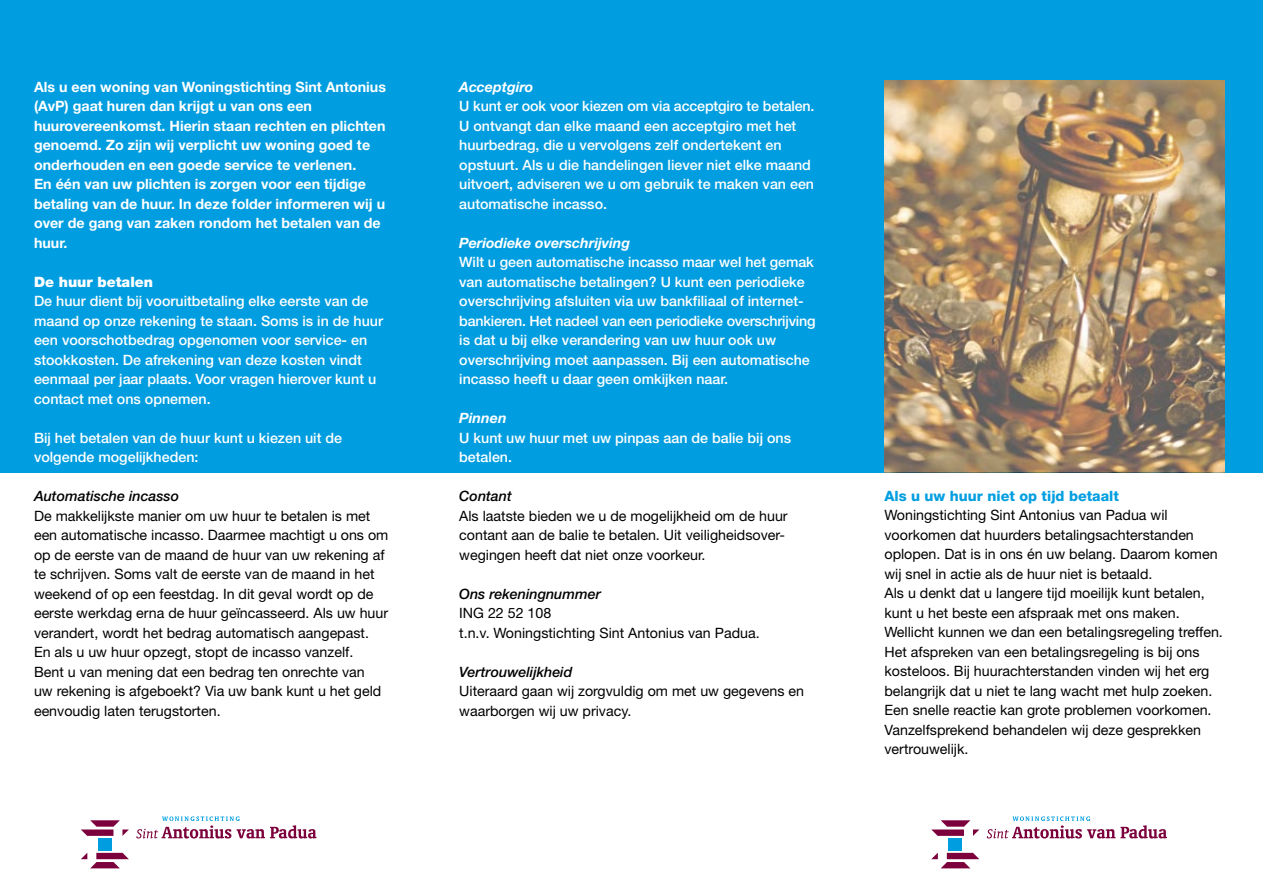
<style>
.page{position:relative;width:1263px;height:893px;background:#fff}
.page>*{position:absolute;margin:0;border:0;box-sizing:border-box;transform-origin:0 0}
.t1{font:14.25px/19.5px "Helvetica Neue";color:#000}
.t2{font:500 14.25px/19.5px "Helvetica Neue";color:#fff}
.t3{font:700 14.25px/19.5px "Helvetica Neue";color:#fff}
.t4{font:italic 500 14.25px "Helvetica Neue";color:#000}
.t5{font:italic 700 14.25px "Helvetica Neue";color:#fff}
.t6{font:800 14.25px "Helvetica Neue";color:#009ee0}
.t7{font:900 14.25px "Helvetica Neue";color:#fff}
</style>
<div class="page">
<div style="left:0;top:0;width:1263px;height:472px;background:#009ee0"></div>
<svg style="left:81px;top:820px;width:48px;height:48px"></svg>
<div style="left:98px;top:838px;width:14px;height:13px;background:#009ee0"></div>
<svg style="left:136px;top:816px;width:180px;height:22px"></svg>
<svg style="left:931px;top:820px;width:48px;height:48px"></svg>
<div style="left:948px;top:838px;width:14px;height:13px;background:#009ee0"></div>
<svg style="left:987px;top:816px;width:180px;height:22px"></svg>
<img style="left:884px;top:81px;width:341px;height:391px">
<p class="t3" style="left:34px;top:77px;width:354px">Als u een woning van Woningstichting Sint Antonius (AvP) gaat huren dan krijgt u van ons een huurovereenkomst. Hierin staan rechten en plichten genoemd. Zo zijn wij verplicht uw woning goed te onderhouden en een goede service te verlenen.<br>En één van uw plichten is zorgen voor een tijdige betaling van de huur. In deze folder informeren wij u over de gang van zaken rondom het betalen van de huur.</p>
<p class="t7" style="left:34px;top:273px;width:121px">De huur betalen</p>
<p class="t2" style="left:34px;top:291px;width:350px">De huur dient bij vooruitbetaling elke eerste van de maand op onze rekening te staan. Soms is in de huur een voorschotbedrag opgenomen voor service- en stookkosten. De afrekening van deze kosten vindt eenmaal per jaar plaats. Voor vragen hierover kunt u contact met ons opnemen.</p>
<p class="t2" style="left:34px;top:428px;width:310px">Bij het betalen van de huur kunt u kiezen uit de volgende mogelijkheden:</p>
<p class="t4" style="left:34px;top:488px;width:147px">Automatische incasso</p>
<p class="t1" style="left:34px;top:506px;width:356px">De makkelijkste manier om uw huur te betalen is met een automatische incasso. Daarmee machtigt u ons om op de eerste van de maand de huur van uw rekening af te schrijven. Soms valt de eerste van de maand in het weekend of op een feestdag. In dit geval wordt op de eerste werkdag erna de huur geïncasseerd. Als uw huur verandert, wordt het bedrag automatisch aangepast.<br>En als u uw huur opzegt, stopt de incasso vanzelf.<br>Bent u van mening dat een bedrag ten onrechte van<br>uw rekening is afgeboekt? Via uw bank kunt u het geld eenvoudig laten terugstorten.</p>
<p class="t5" style="left:459px;top:78px;width:76px">Acceptgiro</p>
<p class="t2" style="left:459px;top:96px;width:357px">U kunt er ook voor kiezen om via acceptgiro te betalen.<br>U ontvangt dan elke maand een acceptgiro met het huurbedrag, die u vervolgens zelf ondertekent en opstuurt. Als u die handelingen liever niet elke maand uitvoert, adviseren we u om gebruik te maken van een automatische incasso.</p>
<p class="t5" style="left:459px;top:234px;width:173px">Periodieke overschrijving</p>
<p class="t2" style="left:459px;top:252px;width:358px">Wilt u geen automatische incasso maar wel het gemak van automatische betalingen? U kunt een periodieke overschrijving afsluiten via uw bankfiliaal of internet&shy;bankieren. Het nadeel van een periodieke overschrijving is dat u bij elke verandering van uw huur ook uw overschrijving moet aanpassen. Bij een automatische incasso heeft u daar geen omkijken naar.</p>
<p class="t5" style="left:459px;top:409px;width:49px">Pinnen</p>
<p class="t2" style="left:459px;top:428px;width:333px">U kunt uw huur met uw pinpas aan de balie bij ons betalen.</p>
<p class="t4" style="left:459px;top:488px;width:54px">Contant</p>
<p class="t1" style="left:459px;top:506px;width:330px">Als laatste bieden we u de mogelijkheid om de huur contant aan de balie te betalen. Uit veiligheidsover&shy;wegingen heeft dat niet onze voorkeur.</p>
<p class="t4" style="left:459px;top:585px;width:143px">Ons rekeningnummer</p>
<p class="t1" style="left:459px;top:603px;width:302px">ING 22 52 108<br>t.n.v. Woningstichting Sint Antonius van Padua.</p>
<p class="t4" style="left:459px;top:663px;width:115px">Vertrouwelijkheid</p>
<p class="t1" style="left:459px;top:681px;width:346px">Uiteraard gaan wij zorgvuldig om met uw gegevens en waarborgen wij uw privacy.</p>
<p class="t6" style="left:884px;top:487px;width:236px">Als u uw huur niet op tijd betaalt</p>
<p class="t1" style="left:884px;top:505px;width:340px">Woningstichting Sint Antonius van Padua wil voorkomen dat huurders betalingsachterstanden oplopen. Dat is in ons én uw belang. Daarom komen wij snel in actie als de huur niet is betaald.<br>Als u denkt dat u langere tijd moeilijk kunt betalen, kunt u het beste een afspraak met ons maken.<br>Wellicht kunnen we dan een betalingsregeling treffen.<br>Het afspreken van een betalingsregeling is bij ons kosteloos. Bij huurachterstanden vinden wij het erg belangrijk dat u niet te lang wacht met hulp zoeken.<br>Een snelle reactie kan grote problemen voorkomen.<br>Vanzelfsprekend behandelen wij deze gesprekken vertrouwelijk.</p>
</div>
